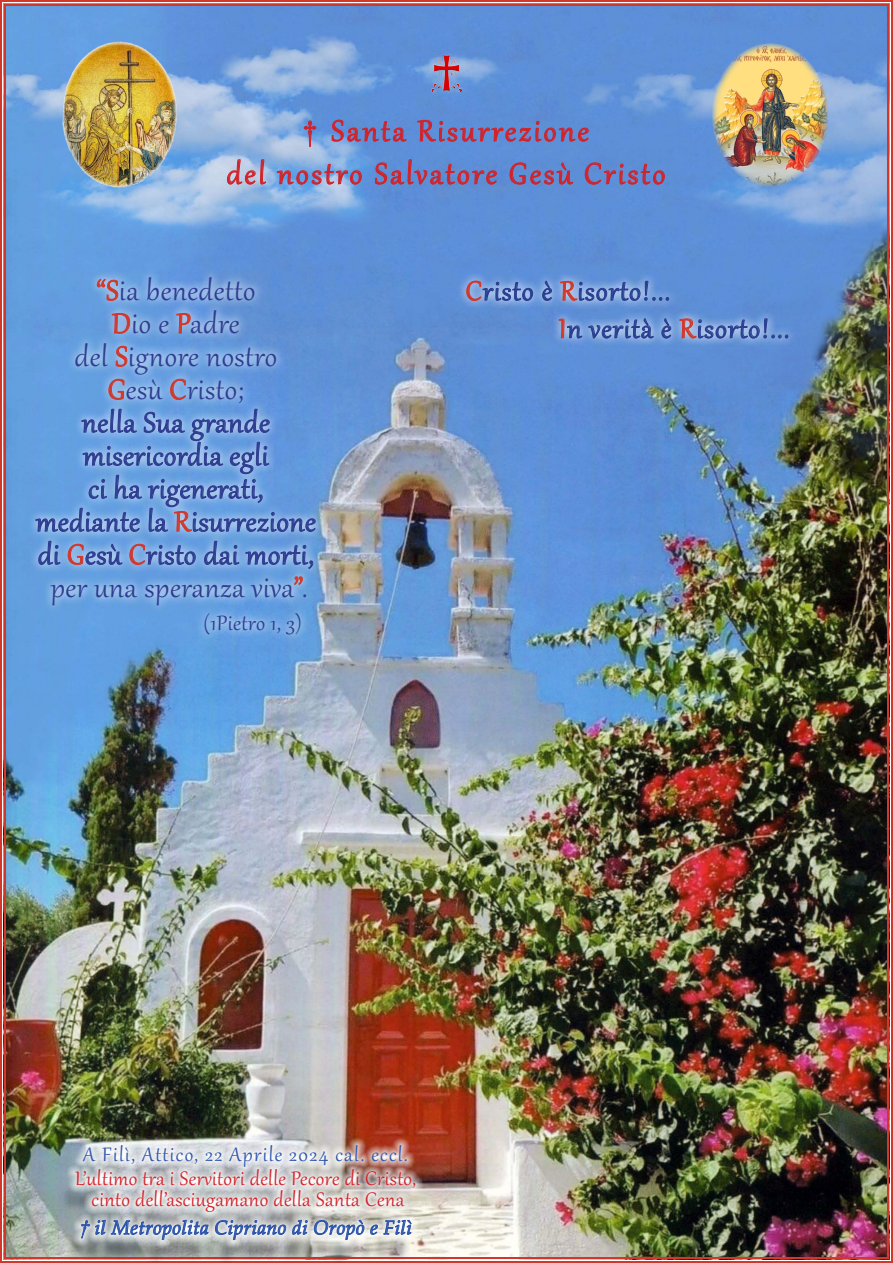
<style>
.page{position:relative;width:893px;height:1263px;background:#fff}
.page>*{position:absolute;margin:0;border:0;box-sizing:border-box;transform-origin:0 0}
.t1{font:36px "Gabriola";letter-spacing:.08em;color:#d2232a}
.t2{font:34.5px "Gabriola";letter-spacing:.02em;color:#2f3d91}
.t3{font:33px "Gabriola";letter-spacing:.04em;color:#25408f}
.t4{font:25.5px "Gabriola";letter-spacing:.02em;color:#2f3d91}
.t5{font:24px "Gabriola";letter-spacing:.02em;color:#d2232a}
.t6{font:24px "Gabriola";letter-spacing:.06em;color:#2f56aa}
.t7{font:italic 19.5px "Palatino Linotype";letter-spacing:.02em;color:#2f56aa}
.s1{font-family:"CTOS New Times Roman Test 1";font-size:28.5px}
.s2{color:#d1382b}
.s3{font-family:"CTOS New Times Italic Test 1";font-style:normal}
</style>
<div class="page">
<img style="left:0;top:0;width:893px;height:1263px">
<img style="left:431px;top:54px;width:31px;height:38px">
<svg style="left:304px;top:120px;width:13px;height:27px"></svg>
<svg style="left:331px;top:114px;width:76px;height:28px"></svg>
<svg style="left:417px;top:120px;width:172px;height:22px"></svg>
<svg style="left:227px;top:148px;width:40px;height:37px"></svg>
<svg style="left:277px;top:156px;width:85px;height:29px"></svg>
<svg style="left:375px;top:156px;width:122px;height:29px"></svg>
<svg style="left:509px;top:162px;width:65px;height:23px"></svg>
<svg style="left:584px;top:156px;width:81px;height:29px"></svg>
<img style="left:59px;top:40px;width:120px;height:149px">
<img style="left:711px;top:43px;width:117px;height:144px">
<svg style="left:60px;top:1157px;width:355px;height:106px"></svg>
<img style="left:67px;top:1137px;width:356px;height:111px">
<svg style="left:81px;top:1218px;width:127px;height:23px"></svg>
<svg style="left:215px;top:1220px;width:71px;height:20px"></svg>
<svg style="left:292px;top:1218px;width:16px;height:17px"></svg>
<svg style="left:314px;top:1220px;width:50px;height:20px"></svg>
<svg style="left:370px;top:1218px;width:41px;height:17px"></svg>
<div style="left:457px;top:271px;width:340px;height:77px;background:#fff;opacity:.9"></div>
<svg style="left:466px;top:274px;width:67px;height:27px"></svg>
<svg style="left:542px;top:280px;width:10px;height:21px"></svg>
<svg style="left:560px;top:274px;width:109px;height:27px"></svg>
<svg style="left:558px;top:312px;width:96px;height:27px"></svg>
<svg style="left:661px;top:318px;width:11px;height:21px"></svg>
<svg style="left:679px;top:312px;width:110px;height:27px"></svg>
<div style="left:27px;top:267px;width:297px;height:376px;background:#fff;opacity:.75"></div>
<svg style="left:96px;top:278px;width:23px;height:23px"></svg>
<svg style="left:111px;top:313px;width:19px;height:21px"></svg>
<svg style="left:176px;top:313px;width:15px;height:21px"></svg>
<svg style="left:115px;top:345px;width:13px;height:22px"></svg>
<svg style="left:35px;top:378px;width:281px;height:191px"></svg>
<svg style="left:293px;top:576px;width:10px;height:9px"></svg>
<p class="t1" style="left:303px;top:107px;width:287px"><span class="s1">†</span> Santa Risurrezione</p>
<p class="t1" style="left:226px;top:150px;width:440px">del nostro Salvatore Gesù Cristo</p>
<p class="t2" style="left:96px;top:268px;width:161px"><span class="s2">“S</span>ia benedetto</p>
<p class="t2" style="left:112px;top:301px;width:129px"><span class="s2">D</span>io e <span class="s2">P</span>adre</p>
<p class="t2" style="left:74px;top:334px;width:204px">del <span class="s2">S</span>ignore nostro</p>
<p class="t2" style="left:108px;top:367px;width:137px"><span class="s2">G</span>esù <span class="s2">C</span>risto;</p>
<p class="t2" style="left:82px;top:400px;width:189px">nella Sua grande</p>
<p class="t2" style="left:83px;top:433px;width:187px">misericordia egli</p>
<p class="t2" style="left:88px;top:466px;width:176px">ci ha rigenerati,</p>
<p class="t2" style="left:36px;top:499px;width:281px">mediante la <span class="s2">R</span>isurrezione</p>
<p class="t2" style="left:38px;top:532px;width:277px">di <span class="s2">G</span>esù <span class="s2">C</span>risto dai morti,</p>
<p class="t2" style="left:51px;top:565px;width:258px">per una speranza viva<span class="s2">”</span>.</p>
<p class="t4" style="left:204px;top:606px;width:100px">(1Pietro 1, 3)</p>
<p class="t3" style="left:466px;top:269px;width:206px"><span class="s2">C</span>risto è <span class="s2">R</span>isorto!...</p>
<p class="t3" style="left:559px;top:307px;width:232px"><span class="s2">I</span>n verità è <span class="s2">R</span>isorto!...</p>
<p class="t6" style="left:83px;top:1138px;width:326px">A Filì, Attico, 22 Aprile 2024 cal. eccl.</p>
<p class="t5" style="left:75px;top:1162px;width:342px">L’ultimo tra i Servitori delle Pecore di Cristo,</p>
<p class="t5" style="left:92px;top:1183px;width:314px">cinto dell’asciugamano della Santa Cena</p>
<p class="t7" style="left:79px;top:1214px;width:334px"><span class="s3">†</span> il Metropolita Cipriano di Oropò e Filì</p>
</div>
